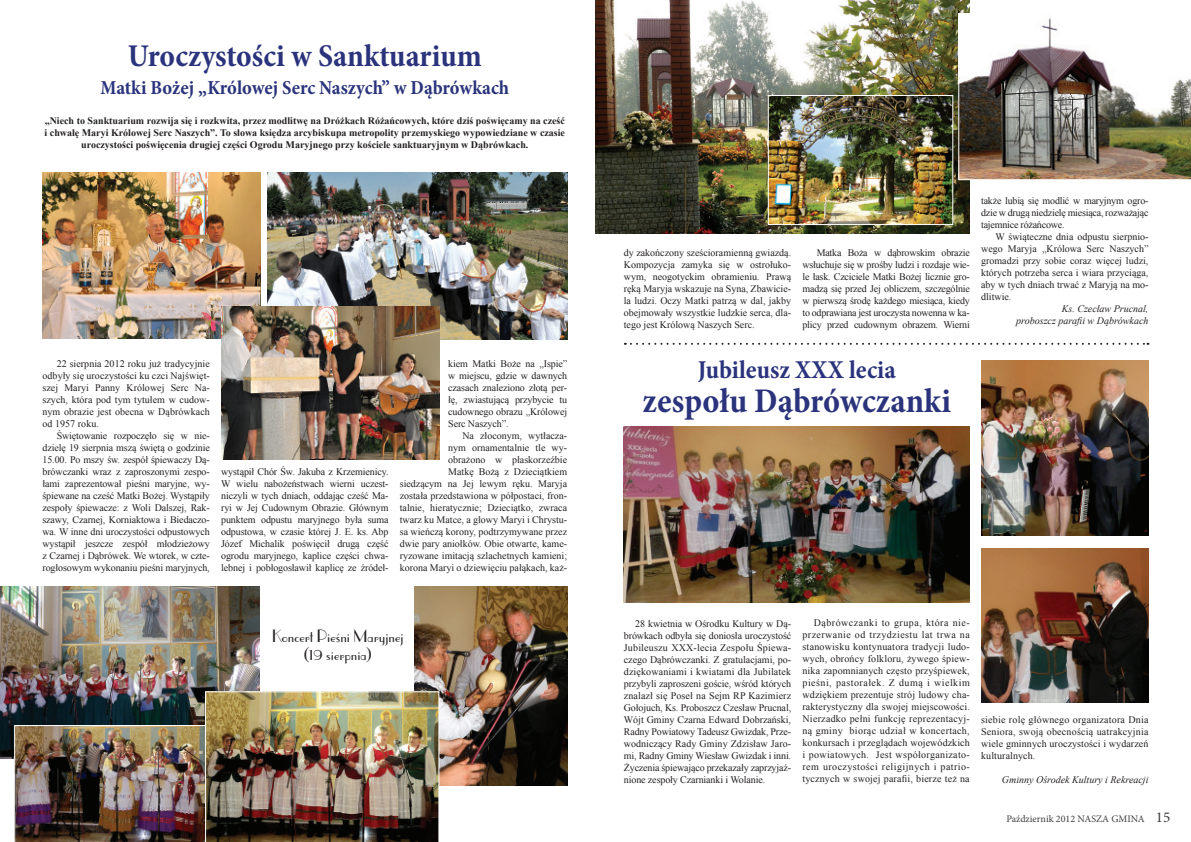
<style>
.page{position:relative;width:1191px;height:842px;background:#fff}
.page>*{position:absolute;margin:0;border:0;box-sizing:border-box;transform-origin:0 0}
.t1{font:700 condensed 35px "Minion Pro";color:#2a337c}
.t2{font:700 condensed 32px "Minion Pro";color:#2a337c}
.t3{font:700 condensed 26px "Minion Pro";color:#2a337c}
.t4{font:700 condensed 20px "Minion Pro";letter-spacing:-.005em;color:#2a337c}
.t5{font:17px/18px "Paragon";color:#231f20;text-align:center}
.t6{font:10px/12px "Times New Roman";color:#231f20;text-align:justify}
.t7{font:700 10px/12px "Times New Roman";color:#231f20;text-align:center}
.t8{font:italic 10px/12px "Times New Roman";color:#231f20;text-align:right}
.t9{font:10px "Minion Pro";color:#3e3e3f}
.s1{font-size:15px}
</style>
<div class="page">
<img style="left:0;top:587px;width:259px;height:171px">
<img style="left:624px;top:427px;width:345px;height:175px">
<svg style="left:625px;top:343px;width:523px;height:2px"></svg>
<img style="left:595px;top:0;width:374px;height:234px">
<img style="left:958px;top:13px;width:233px;height:167px">
<img style="left:770px;top:97px;width:181px;height:126px">
<div style="left:768px;top:95px;width:185px;height:130px;border:1px solid #fff"></div>
<img style="left:981px;top:360px;width:167px;height:176px">
<img style="left:267px;top:172px;width:300px;height:167px">
<img style="left:42px;top:172px;width:219px;height:167px">
<img style="left:981px;top:549px;width:167px;height:153px">
<img style="left:415px;top:587px;width:152px;height:198px">
<img style="left:221px;top:306px;width:219px;height:153px">
<img style="left:14px;top:691px;width:425px;height:151px">
<h2 class="t2" style="left:128px;top:34px;width:355px">Uroczystości w Sanktuarium</h2>
<h3 class="t4" style="left:100px;top:74px;width:410px">Matki Bożej „Królowej Serc Naszych” w Dąbrówkach</h3>
<p class="t7" style="left:45px;top:115px;width:522px">„Niech to Sanktuarium rozwija się i rozkwita, przez modlitwę na Dróżkach Różańcowych, które dziś poświęcamy na cześć i chwałę Maryi Królowej Serc Naszych”. To słowa księdza arcybiskupa metropolity przemyskiego wypowiedziane w czasie uroczystości poświęcenia drugiej części Ogrodu Maryjnego przy kościele sanktuaryjnym w Dąbrówkach.</p>
<p class="t6" style="left:43px;top:357px;width:169px;text-indent:14px">22 sierpnia 2012 roku już tradycyjnie odbyły się uroczystości ku czci Najświęt&shy;szej Maryi Panny Królowej Serc Na&shy;szych, która pod tym tytułem w cudow&shy;nym obrazie jest obecna w Dąbrówkach od 1957 roku.</p>
<p class="t6" style="left:43px;top:429px;width:169px;text-indent:14px">Świętowanie rozpoczęło się w nie&shy;dzielę 19 sierpnia mszą świętą o godzinie 15.00. Po mszy św. zespół śpiewaczy Dą&shy;brówczanki wraz z zaproszonymi zespo&shy;łami zaprezentował pieśni maryjne, wy&shy;śpiewane na cześć Matki Bożej. Wystąpiły zespoły śpiewacze: z Woli Dalszej, Rak&shy;szawy, Czarnej, Korniaktowa i Biedaczo&shy;wa. W inne dni uroczystości odpustowych wystąpił jeszcze zespół młodzieżowy z Czarnej i Dąbrówek. We wtorek, w czte&shy;rogłosowym wykonaniu pieśni maryjnych,</p>
<p class="t6" style="left:221px;top:465px;width:169px">wystąpił Chór Św. Jakuba z Krzemienicy.<br>W wielu nabożeństwach wierni uczest&shy;niczyli w tych dniach, oddając cześć Ma&shy;ryi w Jej Cudownym Obrazie. Głównym punktem odpustu maryjnego była suma odpustowa, w czasie której J. E. ks. Abp Józef Michalik poświęcił drugą część ogrodu maryjnego, kaplice części chwa&shy;lebnej i pobłogosławił kaplicę ze źródeł-</p>
<p class="t6" style="left:448px;top:357px;width:120px">kiem Matki Boże na „Ispie” w miejscu, gdzie w dawnych czasach znaleziono złotą per&shy;łę, zwiastującą przybycie tu cudownego obrazu „Królowej Serc Naszych”.</p>
<p class="t6" style="left:400px;top:429px;width:169px;text-align:right">Na złoconym, wytłacza-<br>nym ornamentalnie tle wy-<br>obrażono w płaskorzeźbie<br>Matkę Bożą z Dzieciątkiem<br>siedzącym na Jej lewym ręku. Maryja została przedstawiona w półpostaci, fron&shy;talnie, hieratycznie; Dzieciątko, zwraca twarz ku Matce, a głowy Maryi i Chrystu&shy;sa wieńczą korony, podtrzymywane przez dwie pary aniołków. Obie otwarte, kame&shy;ryzowane imitacją szlachetnych kamieni; korona Maryi o dziewięciu pałąkach, każ-</p>
<h3 class="t5" style="left:272px;top:627px;width:133px">Koncert Pieśni Maryjnej (19 sierpnia)</h3>
<p class="t6" style="left:624px;top:246px;width:169px">dy zakończony sześcioramienną gwiazdą.<br>Kompozycja zamyka się w ostrołuko&shy;wym, neogotyckim obramieniu. Prawą ręką Maryja wskazuje na Syna, Zbawicie&shy;la ludzi. Oczy Matki patrzą w dal, jakby obejmowały wszystkie ludzkie serca, dla&shy;tego jest Królową Naszych Serc.</p>
<p class="t6" style="left:802px;top:246px;width:169px;text-indent:14px">Matka Boża w dąbrowskim obrazie wsłuchuje się w prośby ludzi i rozdaje wie&shy;le łask. Czciciele Matki Bożej licznie gro&shy;madzą się przed Jej obliczem, szczególnie w pierwszą środę każdego miesiąca, kiedy to odprawiana jest uroczysta nowenna w ka&shy;plicy przed cudownym obrazem. Wierni</p>
<p class="t6" style="left:981px;top:195px;width:169px">także lubią się modlić w maryjnym ogro&shy;dzie w drugą niedzielę miesiąca, rozważając tajemnice różańcowe.</p>
<p class="t6" style="left:981px;top:231px;width:169px;text-indent:14px">W świąteczne dnia odpustu sierpnio&shy;wego Maryja „Królowa Serc Naszych” gromadzi przy sobie coraz więcej ludzi, których potrzeba serca i wiara przyciąga, aby w tych dniach trwać z Maryją na mo&shy;dlitwie.</p>
<p class="t8" style="left:1016px;top:303px;width:134px">Ks. Czecław Prucnal,<br>proboszcz parafii w Dąbrówkach</p>
<h3 class="t3" style="left:698px;top:351px;width:199px">Jubileusz XXX lecia</h3>
<h1 class="t1" style="left:642px;top:376px;width:310px">zespołu Dąbrówczanki</h1>
<p class="t6" style="left:624px;top:617px;width:169px;text-indent:11px">28 kwietnia w Ośrodku Kultury w Dą&shy;brówkach odbyła się doniosła uroczystość Jubileuszu XXX-lecia Zespołu Śpiewa&shy;czego Dąbrówczanki. Z gratulacjami, po&shy;dziękowaniami i kwiatami dla Jubilatek przybyli zaproszeni goście, wśród których znalazł się Poseł na Sejm RP Kazimierz Gołojuch, Ks. Proboszcz Czesław Prucnal, Wójt Gminy Czarna Edward Dobrzański, Radny Powiatowy Tadeusz Gwizdak, Prze&shy;wodniczący Rady Gminy Zdzisław Jaro&shy;mi, Radny Gminy Wiesław Gwizdak i inni.<br>Życzenia śpiewająco przekazały zaprzyjaź&shy;nione zespoły Czarnianki i Wolanie.</p>
<p class="t6" style="left:802px;top:617px;width:169px;text-indent:11px">Dąbrówczanki to grupa, która nie&shy;przerwanie od trzydziestu lat trwa na stanowisku kontynuatora tradycji ludo&shy;wych, obrońcy folkloru, żywego śpiew&shy;nika zapomnianych często przyśpiewek, pieśni, pastorałek. Z dumą i wielkim wdziękiem prezentuje strój ludowy cha&shy;rakterystyczny dla swojej miejscowości.<br>Nierzadko pełni funkcję reprezentacyj&shy;ną gminy biorąc udział w koncertach, konkursach i przeglądach wojewódzkich i powiatowych. Jest współorganizato&shy;rem uroczystości religijnych i patrio&shy;tycznych w swojej parafii, bierze też na</p>
<p class="t6" style="left:981px;top:713px;width:169px">siebie rolę głównego organizatora Dnia Seniora, swoją obecnością uatrakcyjnia wiele gminnych uroczystości i wydarzeń kulturalnych.</p>
<p class="t8" style="left:1002px;top:773px;width:148px">Gminny Ośrodek Kultury i Rekreacji</p>
<p class="t9" style="left:1006px;top:812px;width:165px">Październik 2012 NASZA GMINA <span class="s1">15</span></p>
</div>
